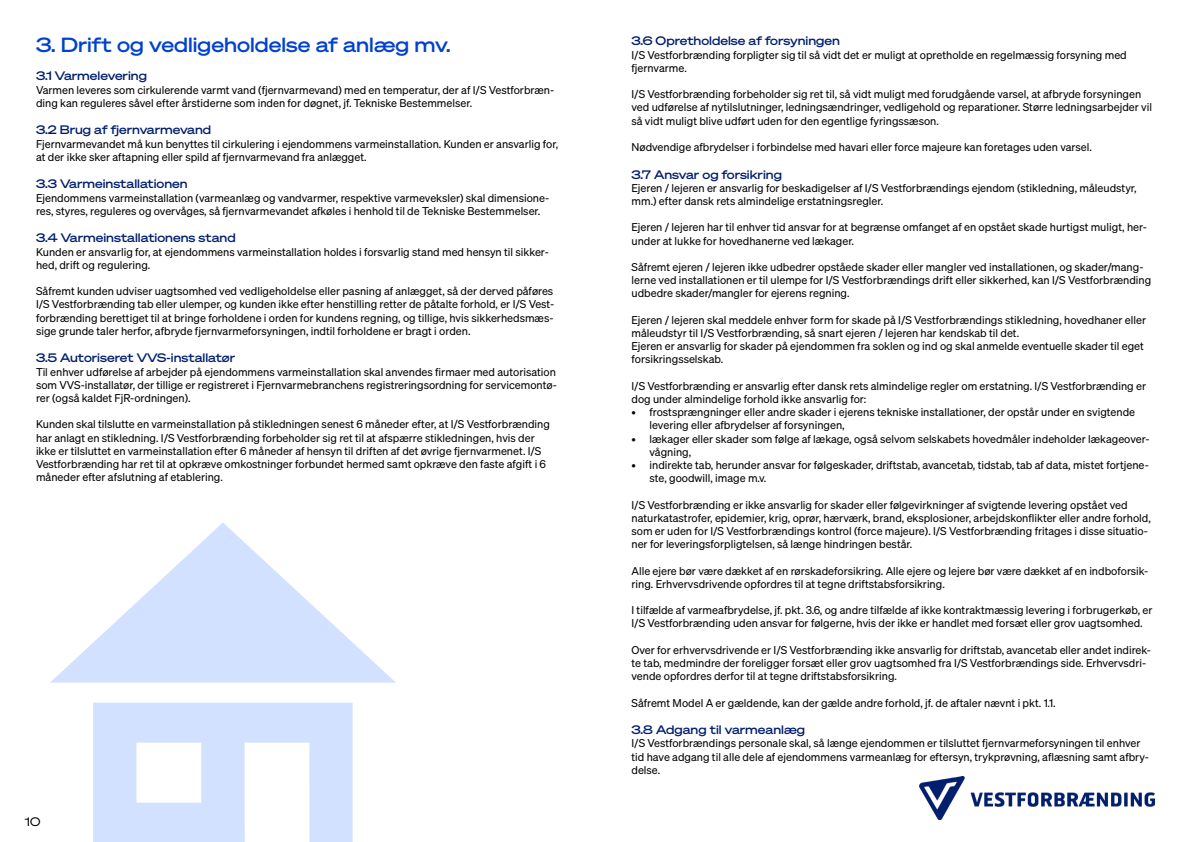
<style>
.page{position:relative;width:1191px;height:842px;background:#fff}
.page>*{position:absolute;margin:0;border:0;box-sizing:border-box;transform-origin:0 0}
.t1{font:20px "Sohne Breit Kraftig";color:#0041cd}
.t2{font:12px "Sohne Breit Kraftig";color:#001e6e}
.t3{font:12px "Sohne Breit Buch";color:#000}
.t4{font:11px/13.2px "Sohne Buch";color:#000}
</style>
<div class="page">
<img style="left:919px;top:776px;width:236px;height:43px">
<svg style="left:50px;top:523px;width:346px;height:160px"></svg>
<svg style="left:93px;top:703px;width:260px;height:139px"></svg>
<h2 class="t1" style="left:36px;top:32px;width:416px">3. Drift og vedligeholdelse af anlæg mv.</h2>
<h3 class="t2" style="left:36px;top:69px;width:112px">3.1 Varmelevering</h3>
<p class="t4" style="left:36px;top:83px;width:520px">Varmen leveres som cirkulerende varmt vand (fjernvarmevand) med en temperatur, der af I/S Vestforbræn&shy;ding kan reguleres såvel efter årstiderne som inden for døgnet, jf. Tekniske Bestemmelser.</p>
<h3 class="t2" style="left:36px;top:123px;width:177px">3.2 Brug af fernvarmevand</h3>
<p class="t4" style="left:36px;top:137px;width:523px">Fjernvarmevandet må kun benyttes til cirkulering i ejendommens varmeinstallation. Kunden er ansvarlig for, at der ikke sker aftapning eller spild af fjernvarmevand fra anlægget.</p>
<h3 class="t2" style="left:36px;top:177px;width:153px">3.3 Varmeinstallationen</h3>
<p class="t4" style="left:36px;top:191px;width:515px">Ejendommens varmeinstallation (varmeanlæg og vandvarmer, respektive varmeveksler) skal dimensione&shy;res, styres, reguleres og overvåges, så fjernvarmevandet afkøles i henhold til de Tekniske Bestemmelser.</p>
<h3 class="t2" style="left:36px;top:231px;width:201px">3.4 Varmeinstallationens stand</h3>
<p class="t4" style="left:36px;top:245px;width:514px">Kunden er ansvarlig for, at ejendommens varmeinstallation holdes i forsvarlig stand med hensyn til sikker&shy;hed, drift og regulering.</p>
<p class="t4" style="left:36px;top:284px;width:519px;text-align:justify">Såfremt kunden udviser uagtsomhed ved vedligeholdelse eller pasning af anlægget, så der derved påføres I/S Vestforbrænding tab eller ulemper, og kunden ikke efter henstilling retter de påtalte forhold, er I/S Vest&shy;forbrænding berettiget til at bringe forholdene i orden for kundens regning, og tillige, hvis sikkerhedsmæs&shy;sige grunde taler herfor, afbryde fjernvarmeforsyningen, indtil forholdene er bragt i orden.</p>
<h3 class="t2" style="left:36px;top:351px;width:201px">3.5 Autoriseret VVS-installatør</h3>
<p class="t4" style="left:36px;top:365px;width:522px;text-align:justify">Til enhver udførelse af arbejder på ejendommens varmeinstallation skal anvendes firmaer med autorisation som VVS-installatør, der tillige er registreret i Fjernvarmebranchens registreringsordning for servicemontø&shy;rer (også kaldet FjR-ordningen).</p>
<p class="t4" style="left:36px;top:418px;width:515px">Kunden skal tilslutte en varmeinstallation på stikledningen senest 6 måneder efter, at I/S Vestforbrænding har anlagt en stikledning. I/S Vestforbrænding forbeholder sig ret til at afspærre stikledningen, hvis der ikke er tilsluttet en varmeinstallation efter 6 måneder af hensyn til driften af det øvrige fjernvarmenet. I/S Vestforbrænding har ret til at opkræve omkostninger forbundet hermed samt opkræve den faste afgift i 6 måneder efter afslutning af etablering.</p>
<p class="t3" style="left:25px;top:815px;width:17px">10</p>
<h3 class="t2" style="left:631px;top:34px;width:210px">3.6 Opretholdelse af forsyningen</h3>
<p class="t4" style="left:631px;top:48px;width:497px">I/S Vestforbrænding forpligter sig til så vidt det er muligt at opretholde en regelmæssig forsyning med fjernvarme.</p>
<p class="t4" style="left:631px;top:87px;width:522px">I/S Vestforbrænding forbeholder sig ret til, så vidt muligt med forudgående varsel, at afbryde forsyningen ved udførelse af nytilslutninger, ledningsændringer, vedligehold og reparationer. Større ledningsarbejder vil så vidt muligt blive udført uden for den egentlige fyringssæson.</p>
<p class="t4" style="left:631px;top:140px;width:462px">Nødvendige afbrydelser i forbindelse med havari eller force majeure kan foretages uden varsel.</p>
<h3 class="t2" style="left:631px;top:167px;width:152px">3.7 Ansvar og forsikring</h3>
<p class="t4" style="left:631px;top:181px;width:506px">Ejeren / lejeren er ansvarlig for beskadigelser af I/S Vestforbrændings ejendom (stikledning, måleudstyr, mm.) efter dansk rets almindelige erstatningsregler.</p>
<p class="t4" style="left:631px;top:221px;width:517px">Ejeren / lejeren har til enhver tid ansvar for at begrænse omfanget af en opstået skade hurtigst muligt, her&shy;under at lukke for hovedhanerne ved lækager.</p>
<p class="t4" style="left:631px;top:260px;width:521px">Såfremt ejeren / lejeren ikke udbedrer opståede skader eller mangler ved installationen, og skader/mang&shy;lerne ved installationen er til ulempe for I/S Vestforbrændings drift eller sikkerhed, kan I/S Vestforbrænding udbedre skader/mangler for ejerens regning.</p>
<p class="t4" style="left:631px;top:313px;width:516px">Ejeren / lejeren skal meddele enhver form for skade på I/S Vestforbrændings stikledning, hovedhaner eller måleudstyr til I/S Vestforbrænding, så snart ejeren / lejeren har kendskab til det.<br>Ejeren er ansvarlig for skader på ejendommen fra soklen og ind og skal anmelde eventuelle skader til eget forsikringsselskab.</p>
<p class="t4" style="left:631px;top:379px;width:516px">I/S Vestforbrænding er ansvarlig efter dansk rets almindelige regler om erstatning. I/S Vestforbrænding er dog under almindelige forhold ikke ansvarlig for:</p>
<p class="t4" style="left:649px;top:405px;width:487px;text-indent:-18px">• frostsprængninger eller andre skader i ejerens tekniske installationer, der opstår under en svigtende levering eller afbrydelser af forsyningen,</p>
<p class="t4" style="left:649px;top:432px;width:501px;text-indent:-18px">• lækager eller skader som følge af lækage, også selvom selskabets hovedmåler indeholder lækageover&shy;vågning,</p>
<p class="t4" style="left:649px;top:458px;width:501px;text-indent:-18px">• indirekte tab, herunder ansvar for følgeskader, driftstab, avancetab, tidstab, tab af data, mistet fortjene&shy;ste, goodwill, image m.v.</p>
<p class="t4" style="left:631px;top:498px;width:521px">I/S Vestforbrænding er ikke ansvarlig for skader eller følgevirkninger af svigtende levering opstået ved naturkatastrofer, epidemier, krig, oprør, hærværk, brand, eksplosioner, arbejdskonflikter eller andre forhold, som er uden for I/S Vestforbrændings kontrol (force majeure). I/S Vestforbrænding fritages i disse situatio&shy;ner for leveringsforpligtelsen, så længe hindringen består.</p>
<p class="t4" style="left:631px;top:564px;width:518px">Alle ejere bør være dækket af en rørskadeforsikring. Alle ejere og lejere bør være dækket af en indboforsik&shy;ring. Erhvervsdrivende opfordres til at tegne driftstabsforsikring.</p>
<p class="t4" style="left:631px;top:603px;width:522px">I tilfælde af varmeafbrydelse, jf. pkt. 3.6, og andre tilfælde af ikke kontraktmæssig levering i forbrugerkøb, er<br>I/S Vestforbrænding uden ansvar for følgerne, hvis der ikke er handlet med forsæt eller grov uagtsomhed.</p>
<p class="t4" style="left:631px;top:643px;width:521px">Over for erhvervsdrivende er I/S Vestforbrænding ikke ansvarlig for driftstab, avancetab eller andet indirek&shy;te tab, medmindre der foreligger forsæt eller grov uagtsomhed fra I/S Vestforbrændings side. Erhvervsdri&shy;vende opfordres derfor til at tegne driftstabsforsikring.</p>
<p class="t4" style="left:631px;top:696px;width:425px">Såfremt Model A er gældende, kan der gælde andre forhold, jf. de aftaler nævnt i pkt. 1.1.</p>
<h3 class="t2" style="left:631px;top:722px;width:175px">3.8 Adgang til varmeanlæg</h3>
<p class="t4" style="left:631px;top:737px;width:519px">I/S Vestforbrændings personale skal, så længe ejendommen er tilsluttet fjernvarmeforsyningen til enhver tid have adgang til alle dele af ejendommens varmeanlæg for eftersyn, trykprøvning, aflæsning samt afbry&shy;delse.</p>
</div>
